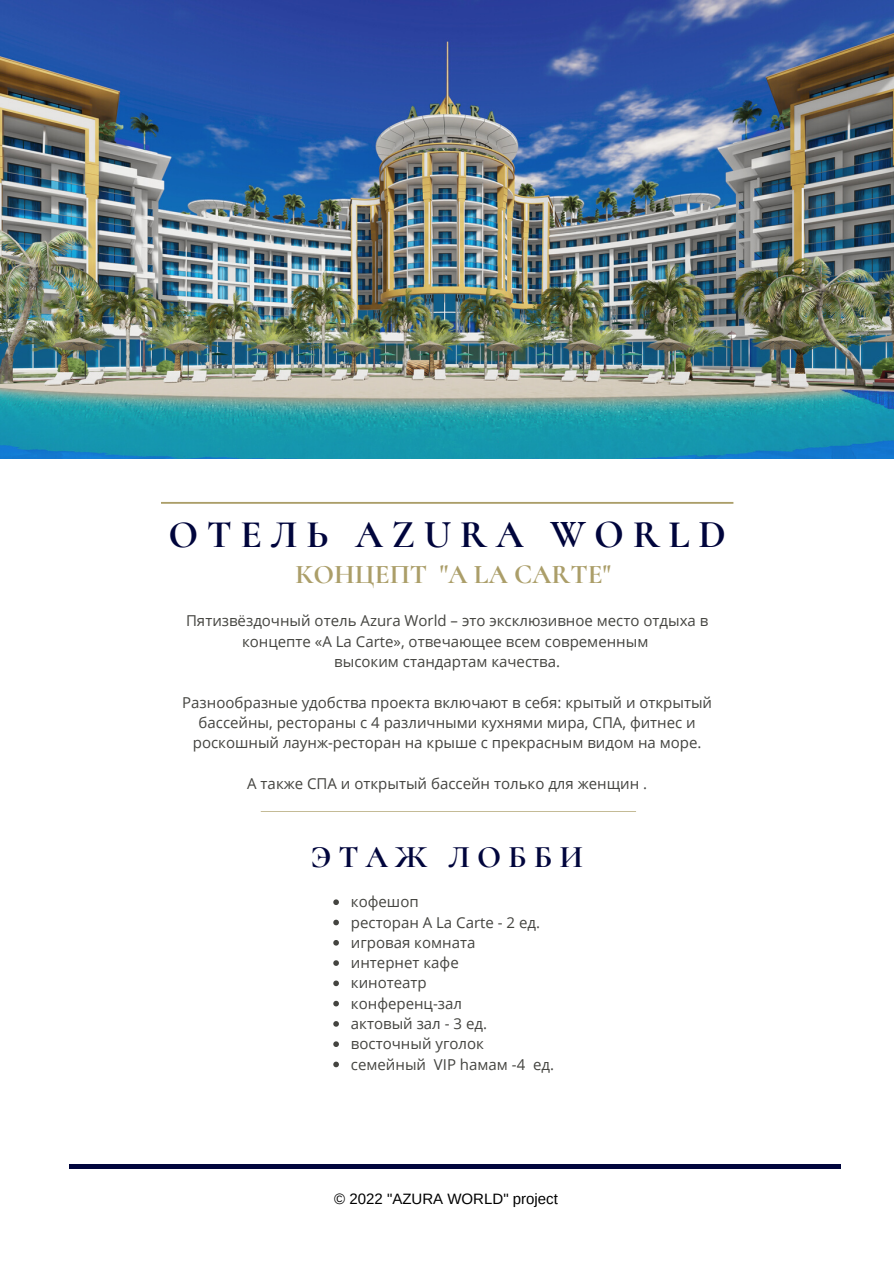
<style>
.page{position:relative;width:894px;height:1264px;background:#fff}
.page>*{position:absolute;margin:0;border:0;box-sizing:border-box;transform-origin:0 0}
.t1{font:700 39px "Cormorant SC";letter-spacing:.22em;color:#00053c}
.t2{font:700 31.5px "Cormorant SC";letter-spacing:.22em;color:#00053c}
.t3{font:700 27px "Cormorant SC";color:#ab9e69}
.t4{font:15px/20.2px "Open Sans";color:#444440;text-align:center}
.t5{font:15px "Arimo";color:#000}
</style>
<div class="page">
<img style="left:0;top:0;width:893px;height:458px">
<svg style="left:161px;top:502px;width:572px;height:2px"></svg>
<svg style="left:333px;top:899px;width:6px;height:6px"></svg>
<svg style="left:333px;top:919px;width:6px;height:6px"></svg>
<svg style="left:333px;top:940px;width:6px;height:5px"></svg>
<svg style="left:333px;top:960px;width:6px;height:5px"></svg>
<svg style="left:333px;top:980px;width:6px;height:6px"></svg>
<svg style="left:333px;top:1000px;width:6px;height:6px"></svg>
<svg style="left:333px;top:1021px;width:6px;height:5px"></svg>
<svg style="left:333px;top:1041px;width:6px;height:5px"></svg>
<svg style="left:333px;top:1061px;width:6px;height:6px"></svg>
<svg style="left:261px;top:811px;width:375px;height:1px"></svg>
<div style="left:69px;top:1164px;width:771px;height:9px;background:#00053c"></div>
<div style="left:22px;top:1168px;width:849px;height:40px;background:#fff"></div>
<h1 class="t1" style="left:168px;top:511px;width:559px">ОТЕЛЬ AZURA WORLD</h1>
<h3 class="t3" style="left:295px;top:558px;width:317px">КОНЦЕПТ ''A LA CARTE''</h3>
<p class="t4" style="left:186px;top:610px;width:523px">Пятизвёздочный отель Azura World – это эксклюзивное место отдыха в концепте «A La Carte», отвечающее всем современным<br>высоким стандартам качества.</p>
<p class="t4" style="left:182px;top:691px;width:531px">Разнообразные удобства проекта включают в себя: крытый и открытый бассейны, рестораны с 4 различными кухнями мира, СПА, фитнес и роскошный лаунж-ресторан на крыше с прекрасным видом на море.</p>
<p class="t4" style="left:247px;top:772px;width:401px">А также СПА и открытый бассейн только для женщин .</p>
<h2 class="t2" style="left:311px;top:837px;width:274px">ЭТАЖ ЛОББИ</h2>
<p class="t4" style="left:351px;top:891px;width:204px;text-align:left">кофешоп<br>ресторан A La Carte - 2 ед. игровая комната<br>интернет кафе<br>кинотеатр<br>конференц-зал<br>актовый зал - 3 ед. восточный уголок семейный VIP hамам -4 ед.</p>
<p class="t5" style="left:334px;top:1190px;width:225px">© 2022 "AZURA WORLD" project</p>
</div>
